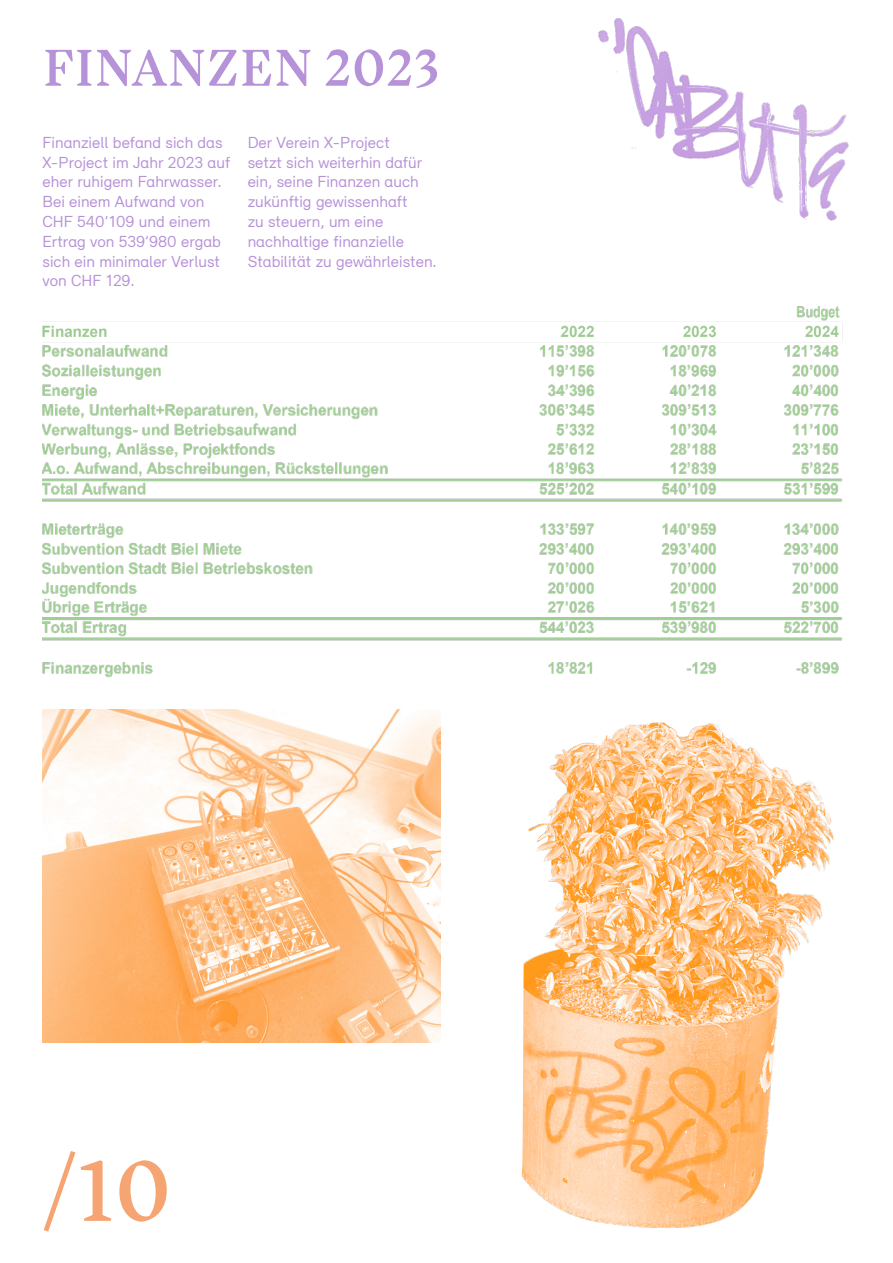
<style>
.page{position:relative;width:893px;height:1263px;background:#fff}
.page>*{position:absolute;margin:0;border:0;box-sizing:border-box;transform-origin:0 0}
.t1{font:500 90px "Lexik";color:#f49a62}
.t2{font:500 54px "Lexik";color:#b692d8}
.t3{font:16.5px/19.8px "Relevant";color:#b692d8}
</style>
<div class="page">
<img style="left:43px;top:306px;width:800px;height:372px">
<img style="left:43px;top:710px;width:397px;height:333px">
<img style="left:521px;top:722px;width:313px;height:506px">
<img style="left:598px;top:18px;width:251px;height:203px">
<p class="t2" style="left:43px;top:38px;width:399px">FINANZEN 2023</p>
<p class="t3" style="left:43px;top:132px;width:189px">Finanziell befand sich das<br>X-Project im Jahr 2023 auf eher ruhigem Fahrwasser.<br>Bei einem Aufwand von<br>CHF 540’109 und einem<br>Ertrag von 539’980 ergab sich ein minimaler Verlust von CHF 129.</p>
<p class="t3" style="left:248px;top:132px;width:191px">Der Verein X-Project<br>setzt sich weiterhin dafür ein, seine Finanzen auch zukünftig gewissenhaft<br>zu steuern, um eine nachhaltige finanzielle<br>Stabilität zu gewährleisten.</p>
<h1 class="t1" style="left:43px;top:1142px;width:130px">/10</h1>
</div>
